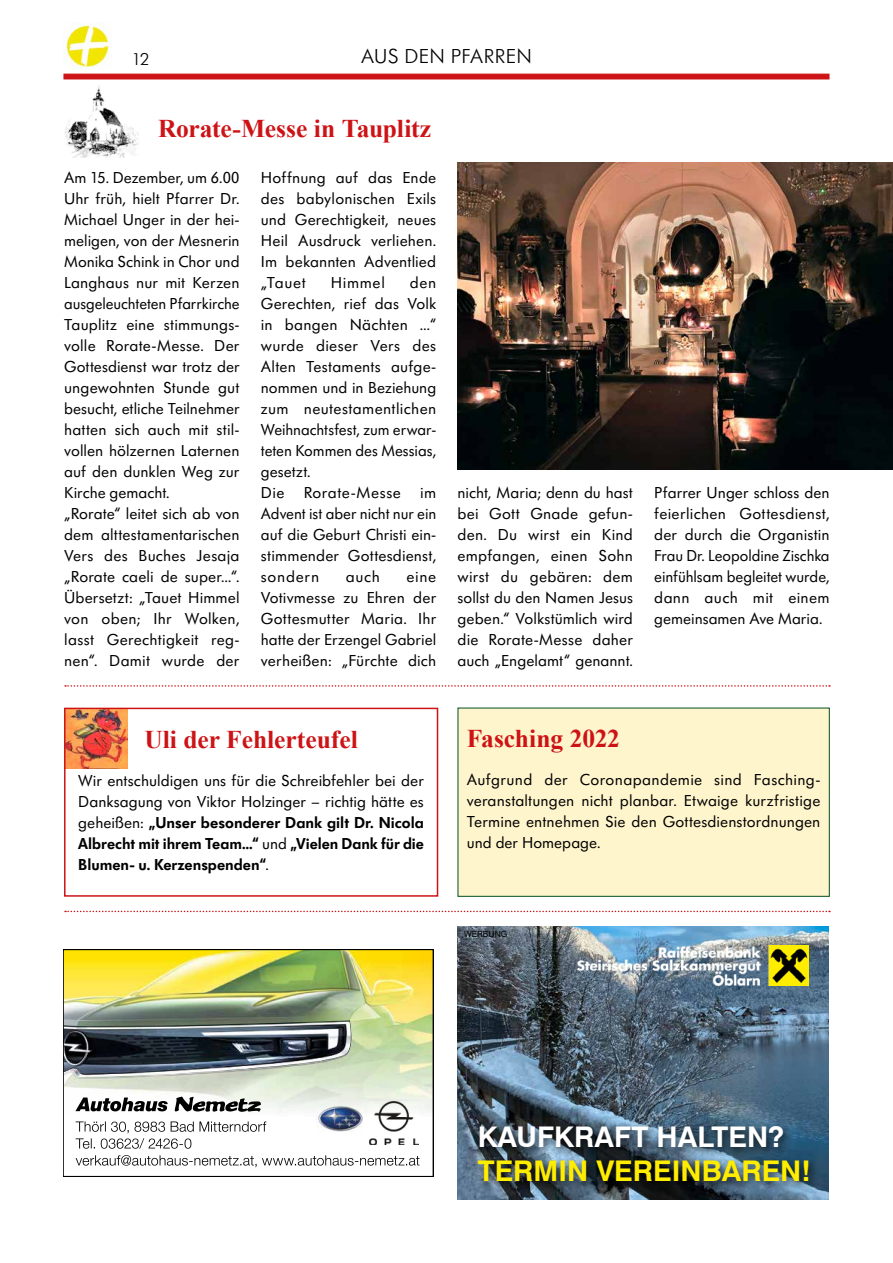
<style>
.page{position:relative;width:893px;height:1263px;background:#fff}
.page>*{position:absolute;margin:0;border:0;box-sizing:border-box;transform-origin:0 0}
.t1{font:700 28.5px "Swiss 721 BT";color:#ffed00}
.t2{font:700 28.5px "Swiss 721 BT";color:#fff}
.t3{font:700 25.5px "Times New Roman";color:#cd1316}
.t4{font:300 21px "Futura SB";letter-spacing:.025em;color:#000}
.t5{font:300 18px "Futura SB";color:#000}
.t6{font:16.5px/21px "Futura SB";letter-spacing:.005em;color:#000;text-align:justify}
.t7{font:16.5px/21px "Futura SB Dem Bol";color:#000;text-align:justify}
.t8{font:8.55px "Swiss 721 BT";color:#000}
.s1{font-family:"Futura SB"}
</style>
<div class="page">
<div style="left:64px;top:74px;width:765px;height:5px;background:#cd1316"></div>
<img style="left:64px;top:24px;width:47px;height:44px">
<img style="left:67px;top:711px;width:61px;height:57px">
<div style="left:64px;top:708px;width:374px;height:189px;border:2px solid #cd1316"></div>
<svg style="left:65px;top:685px;width:765px;height:2px"></svg>
<svg style="left:65px;top:911px;width:765px;height:1px"></svg>
<img style="left:457px;top:926px;width:372px;height:273px">
<img style="left:577px;top:945px;width:231px;height:40px">
<div style="left:473px;top:1122px;width:345px;height:70px;background:#000;opacity:.8"></div>
<img style="left:65px;top:951px;width:366px;height:166px">
<img style="left:65px;top:1020px;width:286px;height:57px">
<img style="left:369px;top:1101px;width:49px;height:43px">
<img style="left:317px;top:1106px;width:47px;height:25px">
<svg style="left:76px;top:1155px;width:343px;height:12px"></svg>
<svg style="left:76px;top:1121px;width:190px;height:28px"></svg>
<svg style="left:175px;top:1096px;width:86px;height:16px"></svg>
<svg style="left:75px;top:1097px;width:93px;height:14px"></svg>
<div style="left:63px;top:949px;width:370px;height:228px;border:1px solid #000"></div>
<div style="left:458px;top:708px;width:371px;height:188px;background:#fff5cc"></div>
<div style="left:458px;top:708px;width:372px;height:189px;border:1px solid #004f21"></div>
<img style="left:65px;top:85px;width:74px;height:73px">
<img style="left:458px;top:163px;width:435px;height:306px">
<p class="t5" style="left:132px;top:49px;width:19px">12</p>
<p class="t4" style="left:361px;top:45px;width:172px">AUS DEN PFARREN</p>
<h2 class="t3" style="left:158px;top:110px;width:274px">Rorate-Messe in Tauplitz</h2>
<p class="t6" style="left:64px;top:167px;width:177px;text-align:left">Am 15. Dezember, um 6.00<br>Uhr früh, hielt Pfarrer Dr.<br>Michael Unger in der hei&shy;meligen, von der Mesnerin<br>Monika Schink in Chor und<br>Langhaus nur mit Kerzen ausgeleuchteten Pfarrkirche<br>Tauplitz eine stimmungs&shy;volle Rorate-Messe. Der<br>Gottesdienst war trotz der ungewohnten Stunde gut besucht, etliche Teilnehmer hatten sich auch mit stil&shy;vollen hölzernen Laternen auf den dunklen Weg zur<br>Kirche gemacht.<br>„Rorate“ leitet sich ab von dem alttestamentarischen<br>Vers des Buches Jesaja „Rorate caeli de super…“.<br>Übersetzt: „Tauet Himmel von oben; Ihr Wolken, lasst Gerechtigkeit reg&shy;nen“. Damit wurde der</p>
<p class="t6" style="left:261px;top:167px;width:177px">Hoffnung auf das Ende des babylonischen Exils und Gerechtigkeit, neues Heil Ausdruck verliehen.<br>Im bekannten Adventlied „Tauet</p>
<p class="t6" style="left:261px;top:272px;width:177px;text-align:left;text-indent:149px">den<br>Gerechten, rief das Volk in bangen Nächten …“ wurde dieser Vers des<br>Alten Testaments aufge&shy;nommen und in Beziehung zum neutestamentlichen<br>Weihnachtsfest, zum erwar&shy;teten Kommen des Messias, gesetzt.<br>Die Rorate-Messe im<br>Advent ist aber nicht nur ein auf die Geburt Christi ein&shy;stimmender Gottesdienst, sondern</p>
<p class="t6" style="left:331px;top:272px;width:56px">Himmel</p>
<p class="t6" style="left:346px;top:566px;width:36px">auch</p>
<p class="t6" style="left:261px;top:566px;width:177px;text-indent:146px">eine Votivmesse zu Ehren der Gottesmutter Maria. Ihr hatte der Erzengel Gabriel verheißen: „Fürchte dich</p>
<p class="t6" style="left:458px;top:482px;width:177px">nicht, Maria; denn du hast bei Gott Gnade gefun&shy;den. Du wirst ein Kind empfangen, einen Sohn wirst du gebären: dem sollst du den Namen Jesus geben.“ Volkstümlich wird die Rorate-Messe daher auch „Engelamt“ genannt.</p>
<p class="t6" style="left:654px;top:482px;width:177px">Pfarrer Unger schloss den feierlichen Gottesdienst, der durch die Organistin Frau Dr. Leopoldine Zischka einfühlsam begleitet wurde, dann auch mit einem gemeinsamen Ave Maria.</p>
<h2 class="t3" style="left:144px;top:721px;width:215px">Uli der Fehlerteufel</h2>
<p class="t6" style="left:78px;top:770px;width:347px">Wir entschuldigen uns für die Schreibfehler bei der<br>Danksagung von Viktor Holzinger – richtig hätte es</p>
<p class="t7" style="left:78px;top:812px;width:347px"><span class="s1">geheißen:</span> „Unser besonderer Dank gilt Dr. Nicola Albrecht mit ihrem Team…“ <span class="s1">und</span> „Vielen Dank für die Blumen- u. Kerzenspenden“<span class="s1">.</span></p>
<h2 class="t3" style="left:467px;top:720px;width:155px">Fasching 2022</h2>
<p class="t6" style="left:467px;top:769px;width:355px">Aufgrund der Coronapandemie sind Fasching&shy;veranstaltungen nicht planbar. Etwaige kurzfristige Termine entnehmen Sie den Gottesdienstordnungen und der Homepage.</p>
<p class="t8" style="left:464px;top:929px;width:45px">WERBUNG</p>
<h1 class="t2" style="left:478px;top:1119px;width:308px">KAUFKRAFT HALTEN?</h1>
<h1 class="t1" style="left:478px;top:1154px;width:335px">TERMIN VEREINBAREN!</h1>
</div>
